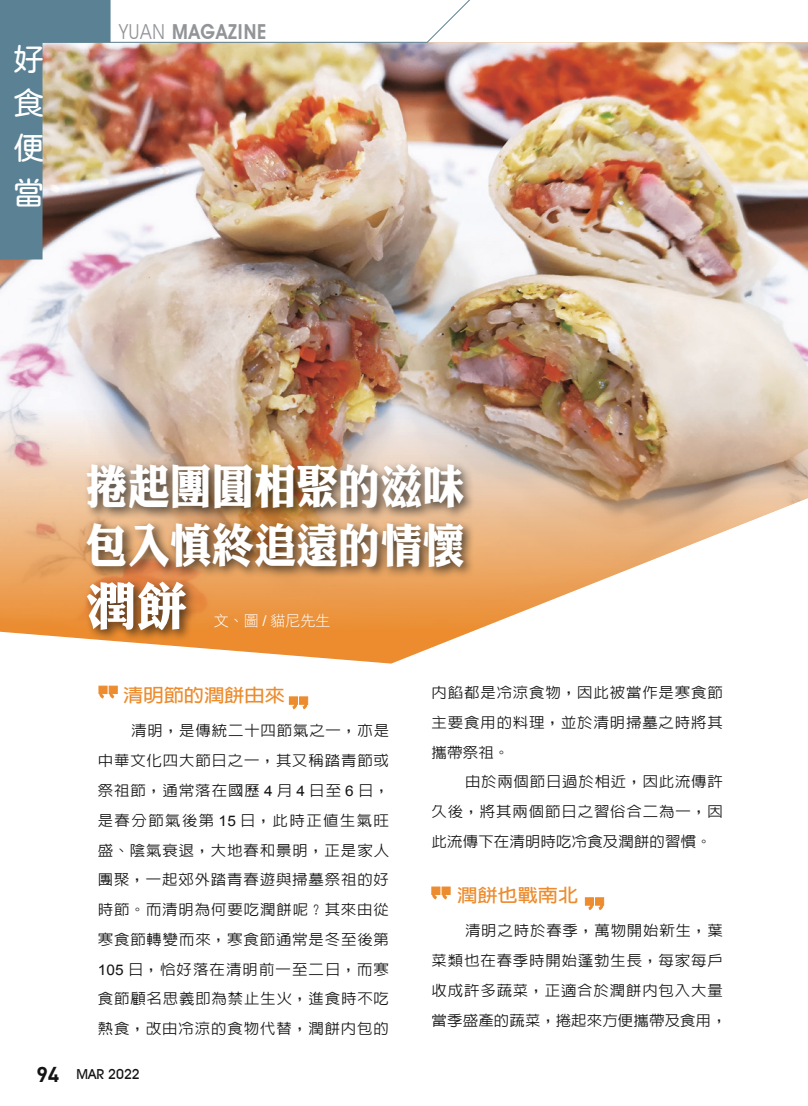
<style>
.page{position:relative;width:808px;height:1106px;background:#fff}
.page>*{position:absolute;margin:0;border:0;box-sizing:border-box;transform-origin:0 0}
.單元標題{font:51px "DF Li King Hei Std W8";color:#fff}
.單元標題-2{font:46.8px "DF Li King Hei Std W8";color:#fff;scale:.9 1}
.t1{font:31.95px/44.7px "jf openhuninn 1.1";color:#fff;text-align:justify}
.t2{font:600 20.7px "Avant Garde IT Cby BT";letter-spacing:.05em;color:#929497;scale:.9 1}
.中標{font:700 18.15px "AR Hei B5";color:#ec8c2e;scale:1.11 1}
.文_攝影{font:15px "DF Hei Std W3";color:#fff}
.內文{font:500 14.7px/29.7px "AR Hei B5";letter-spacing:.055em;color:#131413;text-align:justify;scale:1.05 1}
.t3{font:500 13.8px "Avant Garde IT Cby BT";color:#131413}
.s1{font-weight:400}
.s2{font-family:"Arial"}
.s3{font-family:"Arial";font-weight:400}
.s4{font-family:"DIN";font-weight:700;font-size:21.3px}
</style>
<div class="page">
<svg style="left:0;top:629px;width:478px;height:34px"></svg>
<img style="left:0;top:43px;width:808px;height:586px">
<div style="left:83px;top:460px;width:393px;height:182px;background:#131413;opacity:.75"></div>
<div style="left:289px;top:696px;width:9px;height:8px;background:#ec8c2e;border:1px solid #ec8c2e"></div>
<div style="left:299px;top:696px;width:9px;height:8px;background:#ec8c2e;border:1px solid #ec8c2e"></div>
<svg style="left:289px;top:700px;width:20px;height:10px"></svg>
<div style="left:585px;top:897px;width:9px;height:8px;background:#ec8c2e;border:1px solid #ec8c2e"></div>
<div style="left:595px;top:897px;width:9px;height:8px;background:#ec8c2e;border:1px solid #ec8c2e"></div>
<svg style="left:585px;top:901px;width:20px;height:10px"></svg>
<div style="left:109px;top:686px;width:8px;height:7px;background:#ec8c2e"></div>
<div style="left:99px;top:686px;width:8px;height:7px;background:#ec8c2e"></div>
<svg style="left:98px;top:689px;width:20px;height:10px"></svg>
<div style="left:442px;top:886px;width:8px;height:8px;background:#ec8c2e;border:1px solid #ec8c2e"></div>
<div style="left:432px;top:886px;width:8px;height:8px;background:#ec8c2e;border:1px solid #ec8c2e"></div>
<svg style="left:431px;top:890px;width:19px;height:10px"></svg>
<img style="left:0;top:0;width:500px;height:259px">
<h3 class="t1" style="left:13px;top:36px;width:32px">好食便當</h3>
<h3 class="t2" style="left:119px;top:19px;width:165px"><span class="s1">YUAN</span> MAGAZINE</h3>
<p class="單元標題-2" style="left:86px;top:461px;width:422px">捲起團圓相聚的滋味</p>
<p class="單元標題-2" style="left:86px;top:519px;width:422px">包入慎終追遠的情懷</p>
<p class="單元標題" style="left:86px;top:578px;width:104px">潤餅</p>
<p class="文_攝影" style="left:214px;top:613px;width:118px">文、圖 <span class="s2">/</span> 貓尼先生</p>
<p class="中標" style="left:123px;top:686px;width:147px">清明節的潤餅由來</p>
<p class="內文" style="left:98px;top:716px;width:279px;text-indent:33px">清明，是傳統二十四節氣之一，亦是中華文化四大節日之一，其又稱踏青節或祭祖節，通常落在國歷 <span class="s3">4</span> 月 <span class="s3">4</span> 日至 <span class="s3">6</span> 日，是春分節氣後第 <span class="s3">15</span> 日，此時正值生氣旺盛、陰氣衰退，大地春和景明，正是家人團聚，一起郊外踏青春遊與掃墓祭祖的好時節。而清明為何要吃潤餅呢？其來由從寒食節轉變而來，寒食節通常是冬至後第<span class="s3">105</span> 日，恰好落在清明前一至二日，而寒食節顧名思義即為禁止生火，進食時不吃熱食，改由冷涼的食物代替，潤餅內包的</p>
<p class="內文" style="left:432px;top:677px;width:279px">內餡都是冷涼食物，因此被當作是寒食節主要食用的料理，並於清明掃墓之時將其攜帶祭祖。</p>
<p class="內文" style="left:432px;top:767px;width:279px;text-indent:33px">由於兩個節日過於相近，因此流傳許久後，將其兩個節日之習俗合二為一，因此流傳下在清明時吃冷食及潤餅的習慣。</p>
<p class="中標" style="left:457px;top:885px;width:111px">潤餅也戰南北</p>
<p class="內文" style="left:432px;top:916px;width:283px;text-align:left;text-indent:33px">清明之時於春季，萬物開始新生，葉菜類也在春季時開始蓬勃生長，每家每戶收成許多蔬菜，正適合於潤餅內包入大量當季盛產的蔬菜，捲起來方便攜帶及食用，</p>
<p class="t3" style="left:36px;top:1065px;width:105px"><span class="s4">94</span> MAR 2022</p>
</div>
